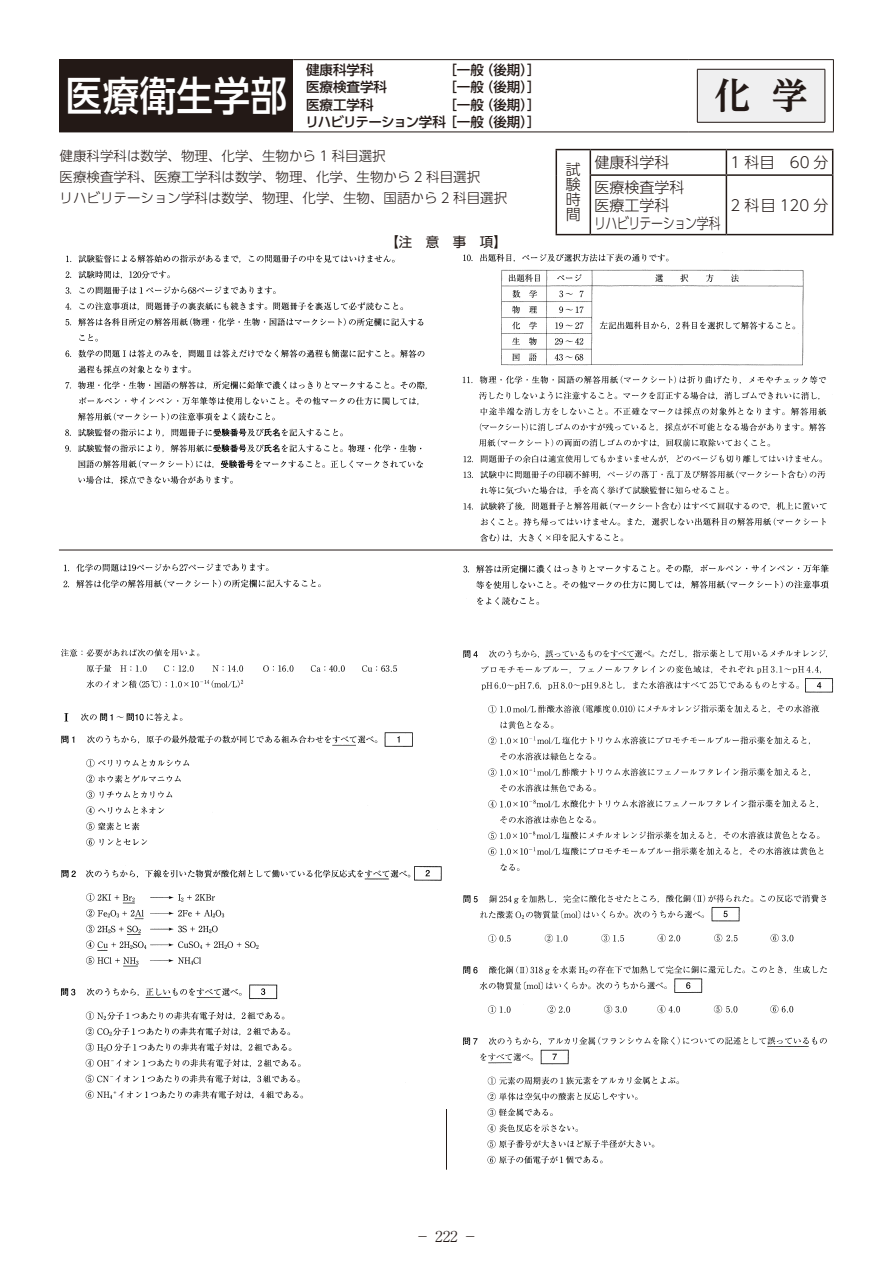
<style>
.page{position:relative;width:893px;height:1263px;background:#fff}
.page>*{position:absolute;margin:0;border:0;box-sizing:border-box;transform-origin:0 0}
.t1{font:500 40.5px "UD Shin Go Pr 6";letter-spacing:.015em;color:#fff;scale:.9 1}
.t2{font:700 36px "UD Reimin Pr 6";color:#231916}
.t3{font:300 15px/15px "UD Shin Go Pr 6";color:#231916;text-align:justify}
.t4{font:300 15px "UD Shin Go Pr 6";letter-spacing:.17em;color:#231916}
.t5{font:300 15px "Ryumin Pr 6";color:#231916}
.t6{font:300 13.5px/21px "UD Shin Go Pr 6";color:#231916}
.t7{font:500 13.5px "UD Shin Go Pr 6";color:#231916}
.t8{font:500 13.5px/17.2px "UD Shin Go Pr 6";letter-spacing:-.05em;color:#231916;text-align:right}
.t9{font:13.5px "UD Shin Go Pr 6";color:#231916}
</style>
<div class="page">
<div style="left:59px;top:60px;width:234px;height:72px;background:#231916"></div>
<hr style="left:59px;top:59px;width:234px;height:1px;background:#231916">
<hr style="left:293px;top:59px;width:396px;height:1px;background:#231916">
<hr style="left:689px;top:59px;width:145px;height:1px;background:#231916">
<hr style="left:833px;top:60px;width:1px;height:72px;background:#231916">
<hr style="left:59px;top:132px;width:234px;height:1px;background:#231916">
<hr style="left:293px;top:132px;width:396px;height:1px;background:#231916">
<hr style="left:689px;top:132px;width:145px;height:1px;background:#231916">
<div style="left:697px;top:69px;width:128px;height:53px;background:#efeff0"></div>
<hr style="left:697px;top:69px;width:128px;height:1px;background:#231916">
<hr style="left:697px;top:69px;width:1px;height:53px;background:#231916">
<hr style="left:825px;top:69px;width:1px;height:53px;background:#231916">
<hr style="left:697px;top:122px;width:128px;height:1px;background:#231916">
<hr style="left:446px;top:646px;width:1px;height:524px;background:#231916">
<img style="left:61px;top:649px;width:381px;height:450px">
<img style="left:463px;top:649px;width:371px;height:515px">
<img style="left:63px;top:563px;width:258px;height:25px">
<img style="left:463px;top:564px;width:366px;height:41px">
<img style="left:65px;top:254px;width:362px;height:230px">
<img style="left:459px;top:253px;width:374px;height:297px">
<hr style="left:59px;top:550px;width:774px;height:1px;background:#231916">
<hr style="left:556px;top:149px;width:34px;height:1px;background:#231916">
<svg style="left:556px;top:150px;width:1px;height:25px"></svg>
<hr style="left:590px;top:149px;width:136px;height:1px;background:#231916">
<svg style="left:590px;top:150px;width:1px;height:24px"></svg>
<hr style="left:726px;top:149px;width:107px;height:1px;background:#231916">
<svg style="left:726px;top:150px;width:1px;height:24px"></svg>
<svg style="left:832px;top:150px;width:1px;height:24px"></svg>
<hr style="left:556px;top:175px;width:1px;height:59px;background:#231916">
<hr style="left:590px;top:174px;width:136px;height:2px;background:#231916">
<hr style="left:590px;top:176px;width:1px;height:58px;background:#231916">
<hr style="left:726px;top:174px;width:107px;height:2px;background:#231916">
<hr style="left:726px;top:176px;width:1px;height:58px;background:#231916">
<hr style="left:832px;top:176px;width:1px;height:58px;background:#231916">
<hr style="left:556px;top:234px;width:34px;height:1px;background:#231916">
<hr style="left:590px;top:234px;width:136px;height:1px;background:#231916">
<hr style="left:726px;top:234px;width:107px;height:1px;background:#231916">
<h1 class="t1" style="left:66px;top:63px;width:247px">医療衛生学部</h1>
<p class="t7" style="left:306px;top:59px;width:69px">健康科学科</p>
<p class="t7" style="left:443px;top:59px;width:99px">［一般（後期）］</p>
<p class="t7" style="left:306px;top:76px;width:82px">医療検査学科</p>
<p class="t7" style="left:443px;top:76px;width:99px">［一般（後期）］</p>
<p class="t7" style="left:306px;top:93px;width:69px">医療工学科</p>
<p class="t8" style="left:305px;top:95px;width:237px">［一般（後期）］<br>リハビリテーション学科［一般（後期）］</p>
<p class="t6" style="left:60px;top:145px;width:449px">健康科学科は数学、物理、化学、生物から 1 科目選択<br>医療検査学科、医療工学科は数学、物理、化学、生物から 2 科目選択<br>リハビリテーション学科は数学、物理、化学、生物、国語から 2 科目選択</p>
<p class="t9" style="left:385px;top:231px;width:123px">【注　意　事　項】</p>
<h2 class="t2" style="left:714px;top:66px;width:95px">化学</h2>
<p class="t3" style="left:566px;top:162px;width:16px">試験時間</p>
<p class="t3" style="left:595px;top:154px;width:76px">健康科学科</p>
<p class="t3" style="left:731px;top:154px;width:99px">1 科目　60 分</p>
<p class="t3" style="left:594px;top:177px;width:128px;line-height:18px;text-align:left">医療検査学科<br>医療工学科<br>リハビリテーション学科</p>
<p class="t4" style="left:731px;top:193px;width:99px">2科目120分</p>
<p class="t5" style="left:415px;top:1225px;width:64px">− 222 −</p>
</div>
